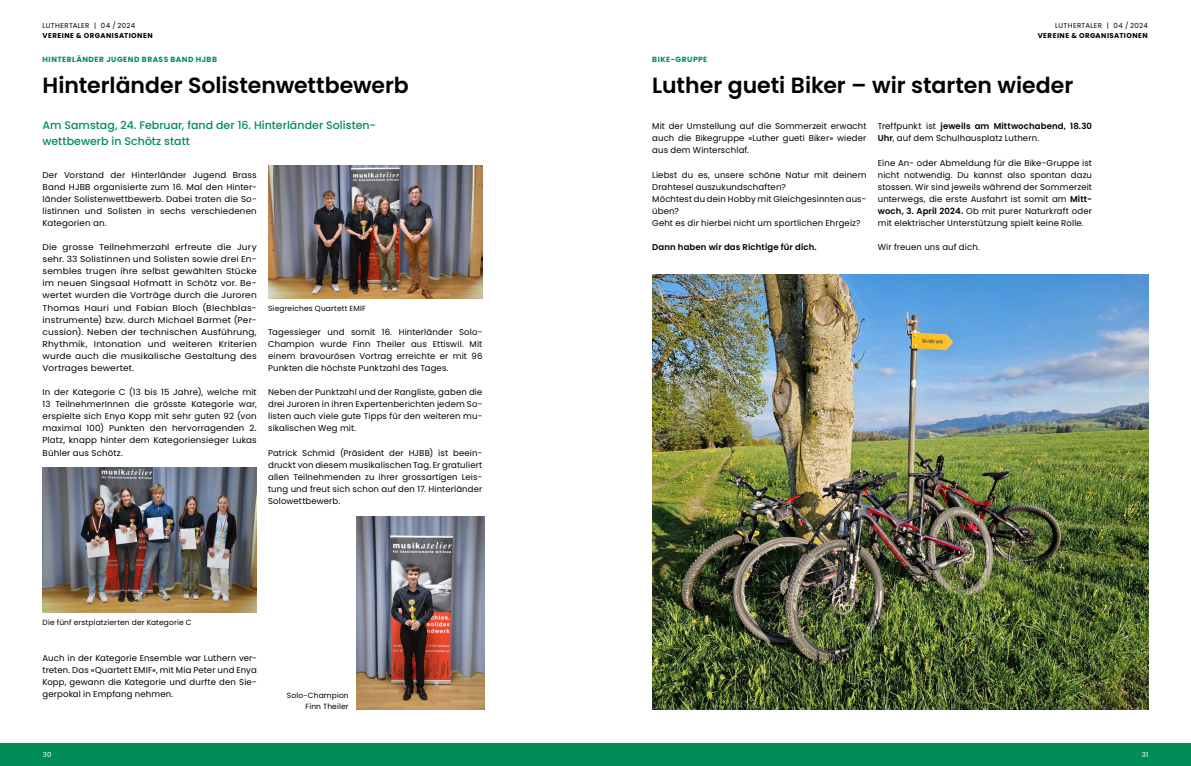
<style>
.page{position:relative;width:1191px;height:766px;background:#fff}
.page>*{position:absolute;margin:0;border:0;box-sizing:border-box;transform-origin:0 0}
.t1{font:600 22px "Poppins";color:#000}
.t2{font:500 11px/16px "Poppins";color:#008d57}
.t3{font:8.5px/12.1px "Poppins";letter-spacing:.015em;color:#000;text-align:justify}
.t4{font:8.5px/12.1px "Poppins";letter-spacing:.015em;color:#000;text-align:justify;scale:1.06 1}
.t5{font:600 8.5px "Poppins";letter-spacing:.015em;color:#000}
.t6{font:7.5px/11px "Poppins";letter-spacing:.02em;color:#000;text-align:right}
.t7{font:700 7.5px "Poppins";letter-spacing:.07em;color:#008d57}
.t8{font:700 7px "Poppins";letter-spacing:.07em;color:#000}
.t9{font:7px "Poppins";letter-spacing:.055em;color:#000}
.t10{font:7px "Poppins";color:#fff}
.s1{font-weight:600}
</style>
<div class="page">
<div style="left:0;top:743px;width:1191px;height:22px;background:#008d57"></div>
<img style="left:652px;top:274px;width:496px;height:435px">
<img style="left:43px;top:467px;width:214px;height:145px">
<img style="left:268px;top:165px;width:214px;height:133px">
<img style="left:356px;top:516px;width:129px;height:193px">
<p class="t9" style="left:43px;top:22px;width:94px">LUTHERTALER | 04 / 2024</p>
<p class="t8" style="left:43px;top:31px;width:112px">VEREINE &amp; ORGANISATIONEN</p>
<p class="t7" style="left:43px;top:55px;width:176px">HINTERLÄNDER JUGEND BRASS BAND HJBB</p>
<h1 class="t1" style="left:43px;top:72px;width:368px">Hinterländer Solistenwettbewerb</h1>
<p class="t2" style="left:43px;top:117px;width:335px">Am Samstag, 24. Februar, fand der 16. Hinterländer Solisten&shy;wettbewerb in Schötz statt</p>
<p class="t3" style="left:43px;top:168px;width:216px">Der Vorstand der Hinterländer Jugend Brass Band HJBB organisierte zum 16. Mal den Hinter&shy;länder Solistenwettbewerb. Dabei traten die So&shy;listinnen und Solisten in sechs verschiedenen Kategorien an.</p>
<p class="t4" style="left:43px;top:241px;width:204px">Die grosse Teilnehmerzahl erfreute die Jury sehr. 33 Solistinnen und Solisten sowie drei En&shy;sembles trugen ihre selbst gewählten Stücke im neuen Singsaal Hofmatt in Schötz vor. Be&shy;wertet wurden die Vorträge durch die Juroren Thomas Hauri und Fabian Bloch (Blechblas&shy;instrumente) bzw. durch Michael Barmet (Per&shy;cussion). Neben der technischen Ausführung, Rhythmik, Intonation und weiteren Kriterien wurde auch die musikalische Gestaltung des Vortrages bewertet.</p>
<p class="t3" style="left:43px;top:386px;width:216px">In der Kategorie C (13 bis 15 Jahre), welche mit 13 TeilnehmerInnen die grösste Kategorie war, erspielte sich Enya Kopp mit sehr guten 92 (von maximal 100) Punkten den hervorragenden 2.<br>Platz, knapp hinter dem Kategoriensieger Lukas Bühler aus Schötz.</p>
<p class="t6" style="left:268px;top:302px;width:99px">Siegreiches Quartett EMIF</p>
<p class="t3" style="left:268px;top:325px;width:216px">Tagessieger und somit 16. Hinterländer Solo-Champion wurde Finn Theiler aus Ettiswil. Mit einem bravourösen Vortrag erreichte er mit 96<br>Punkten die höchste Punktzahl des Tages.</p>
<p class="t3" style="left:268px;top:386px;width:216px">Neben der Punktzahl und der Rangliste, gaben die drei Juroren in ihren Expertenberichten jedem So&shy;listen auch viele gute Tipps für den weiteren mu&shy;sikalischen Weg mit.</p>
<p class="t3" style="left:268px;top:446px;width:216px">Patrick Schmid (Präsident der HJBB) ist beein&shy;druckt von diesem musikalischen Tag. Er gratuliert allen Teilnehmenden zu ihrer grossartigen Leis&shy;tung und freut sich schon auf den 17. Hinterländer Solowettbewerb.</p>
<p class="t6" style="left:43px;top:616px;width:150px">Die fünf erstplatzierten der Kategorie C</p>
<p class="t3" style="left:43px;top:651px;width:216px">Auch in der Kategorie Ensemble war Luthern ver&shy;treten. Das «Quartett EMIF», mit Mia Peter und Enya Kopp, gewann die Kategorie und durfte den Sie&shy;gerpokal in Empfang nehmen.</p>
<p class="t6" style="left:287px;top:690px;width:63px">Solo-Champion<br>Finn Theiler</p>
<p class="t9" style="left:1055px;top:22px;width:94px">LUTHERTALER | 04 / 2024</p>
<p class="t8" style="left:1037px;top:31px;width:112px">VEREINE &amp; ORGANISATIONEN</p>
<p class="t7" style="left:652px;top:55px;width:57px">BIKE-GRUPPE</p>
<h1 class="t1" style="left:652px;top:72px;width:422px">Luther gueti Biker – wir starten wieder</h1>
<p class="t3" style="left:652px;top:120px;width:216px">Mit der Umstellung auf die Sommerzeit erwacht auch die Bikegruppe «Luther gueti Biker» wieder aus dem Winterschlaf.</p>
<p class="t3" style="left:652px;top:168px;width:216px;text-align:left">Liebst du es, unsere schöne Natur mit deinem Drahtesel auszukundschaften?<br>Möchtest du dein Hobby mit Gleichgesinnten aus&shy;üben?<br>Geht es dir hierbei nicht um sportlichen Ehrgeiz?</p>
<p class="t5" style="left:652px;top:242px;width:166px">Dann haben wir das Richtige für dich.</p>
<p class="t3" style="left:877px;top:120px;width:216px">Treffpunkt ist <span class="s1">jeweils am Mittwochabend, 18.30<br>Uhr</span>, auf dem Schulhausplatz Luthern.</p>
<p class="t3" style="left:877px;top:156px;width:216px">Eine An- oder Abmeldung für die Bike-Gruppe ist nicht notwendig. Du kannst also spontan dazu stossen. Wir sind jeweils während der Sommerzeit unterwegs, die erste Ausfahrt ist somit am <span class="s1">Mitt&shy;woch, 3. April 2024.</span> Ob mit purer Naturkraft oder mit elektrischer Unterstützung spielt keine Rolle.</p>
<p class="t3" style="left:877px;top:241px;width:103px">Wir freuen uns auf dich.</p>
<p class="t10" style="left:43px;top:750px;width:10px">30</p>
<p class="t10" style="left:1141px;top:750px;width:8px">31</p>
</div>
